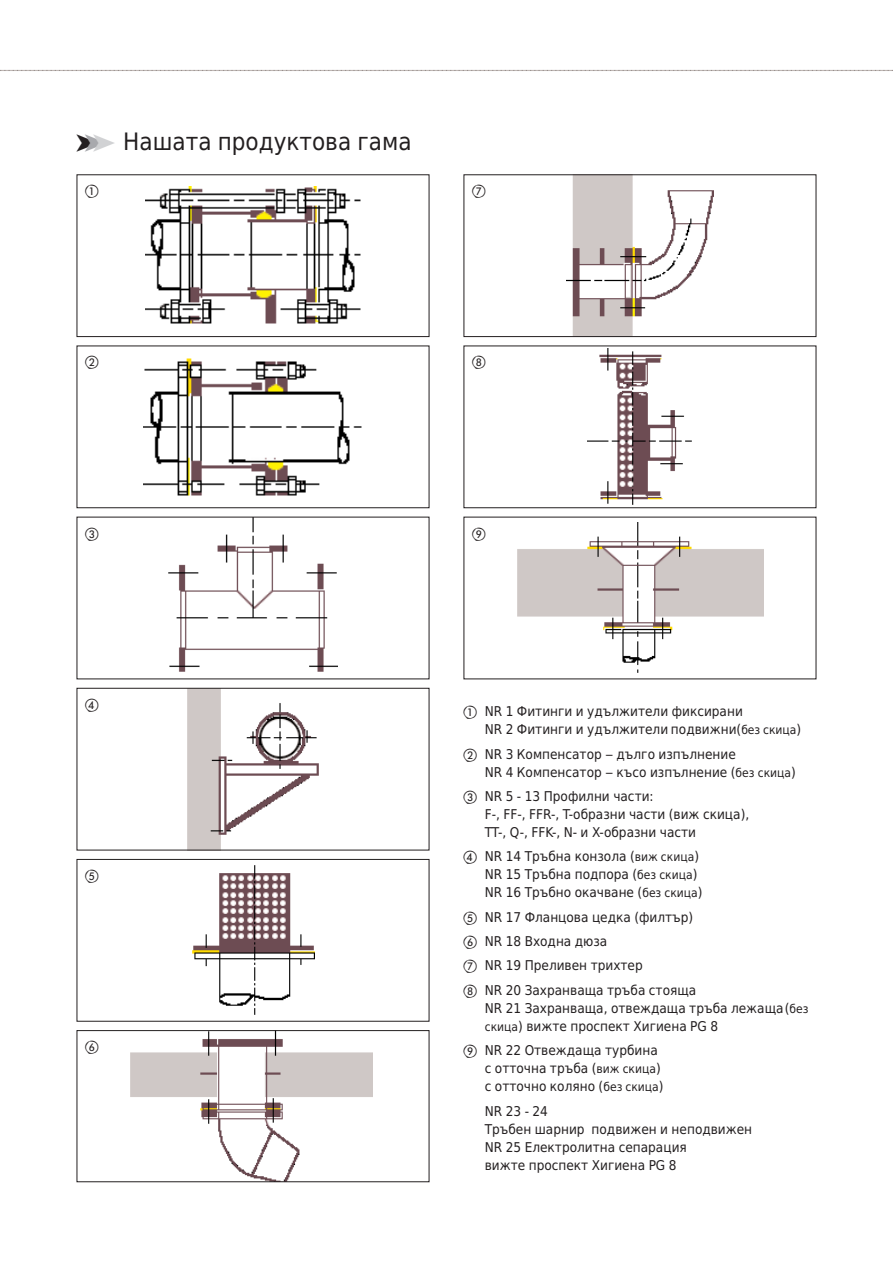
<style>
.page{position:relative;width:893px;height:1263px;background:#fff}
.page>*{position:absolute;margin:0;border:0;box-sizing:border-box;transform-origin:0 0}
.t1{font:24px "Huber Tec";color:#231f20}
.t2{font:13.5px/18px "Huber Tec";color:#231f20}
.t3{font:13.5px "Huber Pi 2";color:#231f20}
.s1{color:#a8a9ad}
.s2{color:#d1d2d4}
.s3{font-family:"Huber Pi 2"}
.s4{font-size:12px}
</style>
<div class="page">
<img style="left:0;top:69px;width:893px;height:2px">
<img style="left:145px;top:187px;width:216px;height:137px">
<div style="left:77px;top:174px;width:352px;height:163px;border:1px solid #231f20"></div>
<img style="left:143px;top:358px;width:219px;height:138px">
<div style="left:77px;top:345px;width:352px;height:163px;border:1px solid #231f20"></div>
<img style="left:168px;top:519px;width:170px;height:153px">
<img style="left:187px;top:690px;width:132px;height:158px">
<div style="left:77px;top:688px;width:352px;height:162px;border:1px solid #231f20"></div>
<img style="left:192px;top:865px;width:123px;height:150px">
<div style="left:77px;top:859px;width:352px;height:163px;border:1px solid #231f20"></div>
<img style="left:130px;top:1032px;width:243px;height:148px">
<div style="left:77px;top:1030px;width:352px;height:152px;border:1px solid #231f20"></div>
<img style="left:566px;top:176px;width:148px;height:159px">
<div style="left:463px;top:174px;width:353px;height:163px;border:1px solid #231f20"></div>
<img style="left:587px;top:348px;width:105px;height:157px">
<div style="left:463px;top:345px;width:353px;height:163px;border:1px solid #231f20"></div>
<img style="left:517px;top:522px;width:246px;height:151px">
<h1 class="t1" style="left:77px;top:128px;width:336px">➤<span class="s1">➤</span><span class="s2">➤</span> Нашата продуктова гама</h1>
<p class="t3" style="left:85px;top:183px;width:15px">A</p>
<p class="t3" style="left:472px;top:183px;width:15px">G</p>
<p class="t3" style="left:85px;top:354px;width:15px">B</p>
<p class="t3" style="left:85px;top:525px;width:15px">C</p>
<p class="t3" style="left:85px;top:696px;width:15px">D</p>
<p class="t3" style="left:85px;top:867px;width:15px">E</p>
<p class="t3" style="left:85px;top:1038px;width:15px">F</p>
<p class="t3" style="left:472px;top:354px;width:15px">H</p>
<p class="t3" style="left:472px;top:525px;width:15px">I</p>
<p class="t2" style="left:485px;top:702px;width:318px;text-indent:-21px"><span class="s3">A</span> NR 1 Фитинги и удължители фиксирани<br>NR 2 Фитинги и удължители подвижни(<span class="s4">без скица</span>)</p>
<p class="t2" style="left:485px;top:745px;width:313px;text-indent:-21px"><span class="s3">B</span> NR 3 Компенсатор – дълго изпълнение<br>NR 4 Компенсатор – късо изпълнение (<span class="s4">без скица</span>)</p>
<p class="t2" style="left:485px;top:787px;width:266px;text-indent:-21px"><span class="s3">C</span> NR 5 - 13 Профилни части:<br>F-, FF-, FFR-, T-образни части (виж скица),<br>TT-, Q-, FFK-, N- и X-образни части</p>
<p class="t2" style="left:485px;top:848px;width:219px;text-indent:-21px"><span class="s3">D</span> NR 14 Тръбна конзола (<span class="s4">виж скица</span>)<br>NR 15 Тръбна подпора (<span class="s4">без скица</span>)<br>NR 16 Тръбно окачване (<span class="s4">без скица</span>)</p>
<p class="t2" style="left:463px;top:905px;width:234px;line-height:24.5px"><span class="s3">E</span> NR 17 Фланцова цедка (филтър)<br><span class="s3">F</span> NR 18 Входна дюза<br><span class="s3">G</span> NR 19 Преливен трихтер<br><span class="s3">H</span> NR 20 Захранваща тръба стояща</p>
<p class="t2" style="left:485px;top:999px;width:325px">NR 21 Захранваща, отвеждаща тръба лежаща(<span class="s4">без скица</span>) вижте проспект Хигиена PG 8</p>
<p class="t2" style="left:485px;top:1041px;width:180px;text-indent:-21px"><span class="s3">I</span> NR 22 Отвеждаща турбина с отточна тръба (<span class="s4">виж скица</span>) с отточно коляно (<span class="s4">без скица</span>)</p>
<p class="t2" style="left:485px;top:1102px;width:269px">NR 23 - 24<br>Тръбен шарнир подвижен и неподвижен<br>NR 25 Електролитна сепарация<br>вижте проспект Хигиена PG 8</p>
</div>
